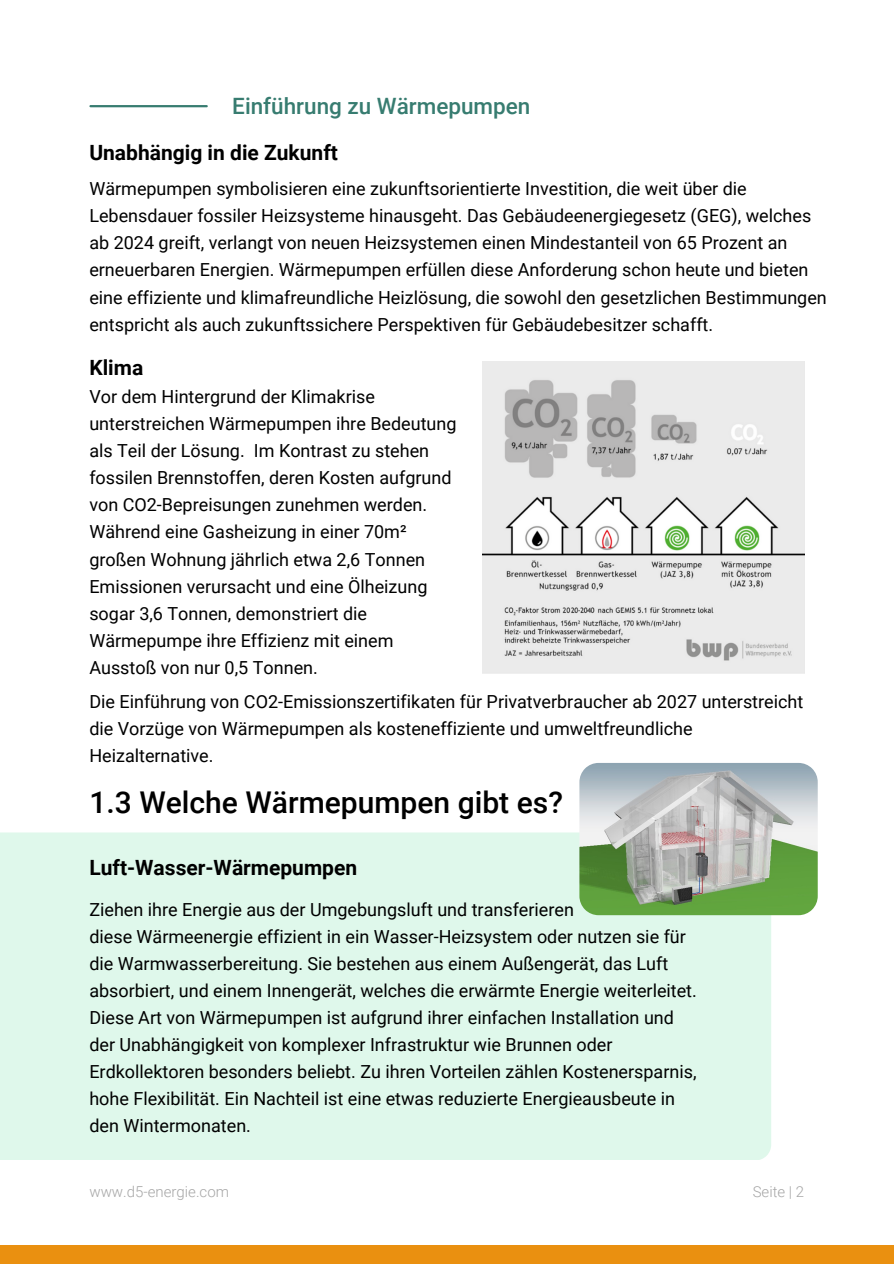
<style>
.page{position:relative;width:894px;height:1264px;background:#fff}
.page>*{position:absolute;margin:0;border:0;box-sizing:border-box;transform-origin:0 0}
.t1{font:500 30px "Roboto";color:#000}
.t2{font:500 22.5px "Roboto";color:#377c70}
.t3{font:700 21px "Roboto";color:#000}
.t4{font:18px/27px "Roboto";color:#000}
.t5{font:300 15px "Roboto";color:#a6a6a6}
</style>
<div class="page">
<div style="left:0;top:1244px;width:893px;height:19px;background:#ea9010"></div>
<img style="left:482px;top:361px;width:322px;height:312px">
<div style="left:0;top:832px;width:771px;height:328px;background:#dff8eb"></div>
<hr style="left:90px;top:105px;width:117px;height:2px;background:#377c70">
<img style="left:579px;top:763px;width:238px;height:152px">
<p class="t2" style="left:232px;top:93px;width:299px">Einführung zu Wärmepumpen</p>
<p class="t3" style="left:89px;top:140px;width:250px">Unabhängig in die Zukunft</p>
<p class="t4" style="left:89px;top:176px;width:738px">Wärmepumpen symbolisieren eine zukunftsorientierte Investition, die weit über die Lebensdauer fossiler Heizsysteme hinausgeht. Das Gebäudeenergiegesetz (GEG), welches ab 2024 greift, verlangt von neuen Heizsystemen einen Mindestanteil von 65 Prozent an erneuerbaren Energien. Wärmepumpen erfüllen diese Anforderung schon heute und bieten eine effiziente und klimafreundliche Heizlösung, die sowohl den gesetzlichen Bestimmungen entspricht als auch zukunftssichere Perspektiven für Gebäudebesitzer schafft.</p>
<p class="t3" style="left:89px;top:356px;width:55px">Klima</p>
<p class="t4" style="left:89px;top:384px;width:368px">Vor dem Hintergrund der Klimakrise unterstreichen Wärmepumpen ihre Bedeutung als Teil der Lösung. Im Kontrast zu stehen fossilen Brennstoffen, deren Kosten aufgrund von CO2-Bepreisungen zunehmen werden.<br>Während eine Gasheizung in einer 70m² großen Wohnung jährlich etwa 2,6 Tonnen Emissionen verursacht und eine Ölheizung sogar 3,6 Tonnen, demonstriert die Wärmepumpe ihre Effizienz mit einem Ausstoß von nur 0,5 Tonnen.</p>
<p class="t4" style="left:89px;top:688px;width:715px">Die Einführung von CO2-Emissionszertifikaten für Privatverbraucher ab 2027 unterstreicht die Vorzüge von Wärmepumpen als kosteneffiziente und umweltfreundliche<br>Heizalternative.</p>
<h1 class="t1" style="left:89px;top:785px;width:475px">1.3 Welche Wärmepumpen gibt es?</h1>
<p class="t3" style="left:89px;top:855px;width:269px">Luft-Wasser-Wärmepumpen</p>
<p class="t4" style="left:89px;top:896px;width:609px">Ziehen ihre Energie aus der Umgebungsluft und transferieren<br>diese Wärmeenergie effizient in ein Wasser-Heizsystem oder nutzen sie für die Warmwasserbereitung. Sie bestehen aus einem Außengerät, das Luft absorbiert, und einem Innengerät, welches die erwärmte Energie weiterleitet.<br>Diese Art von Wärmepumpen ist aufgrund ihrer einfachen Installation und der Unabhängigkeit von komplexer Infrastruktur wie Brunnen oder Erdkollektoren besonders beliebt. Zu ihren Vorteilen zählen Kostenersparnis, hohe Flexibilität. Ein Nachteil ist eine etwas reduzierte Energieausbeute in den Wintermonaten.</p>
<p class="t5" style="left:89px;top:1183px;width:141px">www.d5-energie.com</p>
<p class="t5" style="left:752px;top:1183px;width:53px">Seite | 2</p>
</div>
